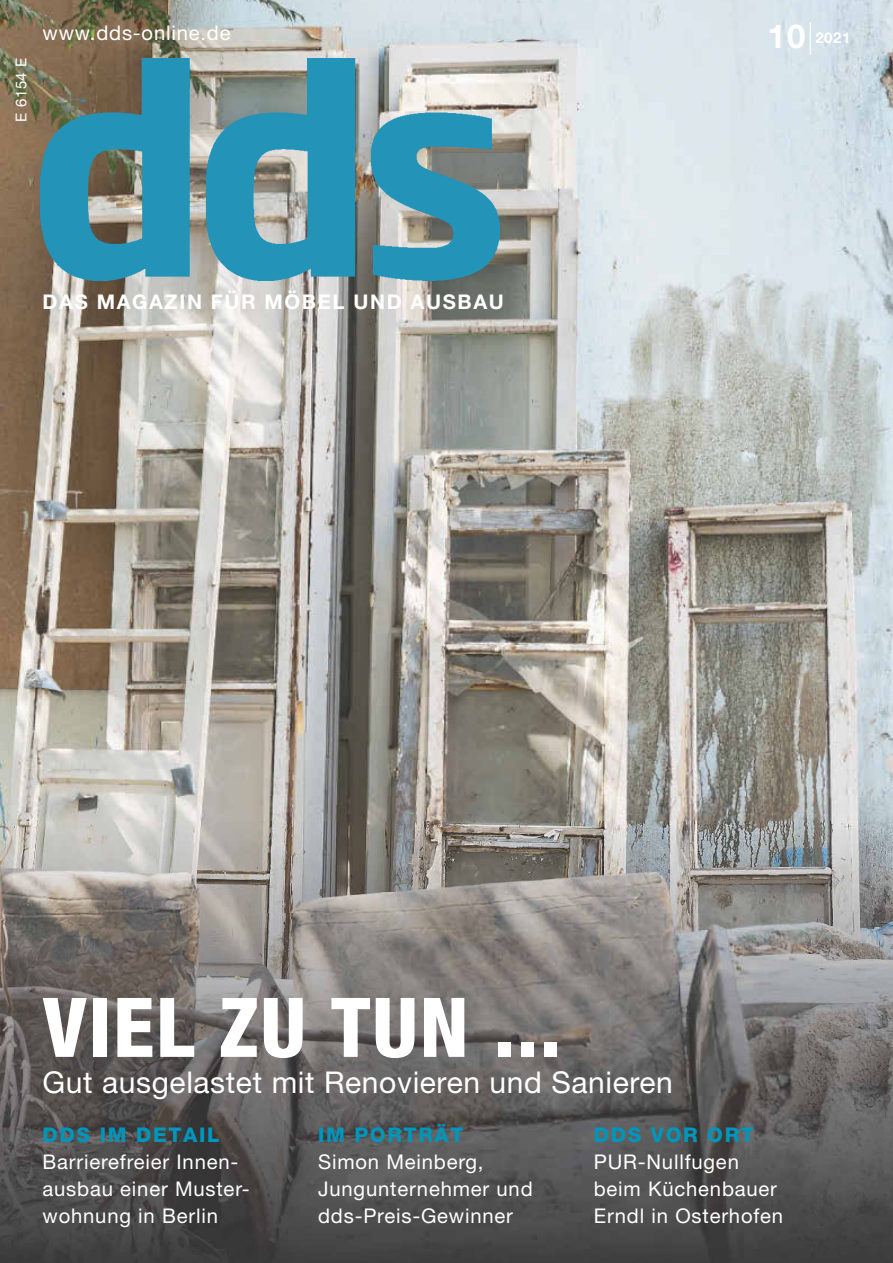
<style>
.page{position:relative;width:893px;height:1263px;background:#fff}
.page>*{position:absolute;margin:0;border:0;box-sizing:border-box;transform-origin:0 0}
.t1{font:800 condensed 82.5px "Helvetica Neue LT Std";letter-spacing:.02em;color:#fff}
.t2{font:30px "Helvetica Neue LT Std";letter-spacing:.02em;color:#fff}
.t3{font:20.25px/27px "Helvetica Neue LT Std";letter-spacing:.04em;color:#fff}
.t4{font:800 20.25px "Helvetica Neue LT Std";letter-spacing:.08em;color:#0095bb}
.t5{font:700 20.25px "Helvetica Neue LT Std";letter-spacing:.08em;color:#fff}
.t6{font:700 15px "Helvetica Neue LT Std";color:#fff}
.t7{font:15px "Helvetica Neue LT Std";color:#fff}
.s1{font-size:33px}
.s2{font-weight:100;font-size:33px}
</style>
<div class="page">
<img style="left:0;top:0;width:893px;height:1263px">
<img style="left:40px;top:59px;width:460px;height:221px">
<p class="t7" style="left:12px;top:122px;width:66px;rotate:-90deg">E 6154 E</p>
<p class="t3" style="left:43px;top:19px;width:190px">www.dds-online.de</p>
<p class="t5" style="left:43px;top:290px;width:463px">DAS MAGAZIN FÜR MÖBEL UND AUSBAU</p>
<p class="t6" style="left:767px;top:29px;width:85px"><span class="s1">10</span><span class="s2">|</span>2021</p>
<h1 class="t1" style="left:43px;top:976px;width:520px">VIEL ZU TUN ...</h1>
<h2 class="t2" style="left:43px;top:1064px;width:632px">Gut ausgelastet mit Renovieren und Sanieren</h2>
<p class="t4" style="left:43px;top:1123px;width:178px">DDS IM DETAIL</p>
<p class="t3" style="left:43px;top:1148px;width:209px">Barrierefreier Innen&shy;ausbau einer Muster&shy;wohnung in Berlin</p>
<p class="t4" style="left:318px;top:1123px;width:147px">IM PORTRÄT</p>
<p class="t3" style="left:318px;top:1148px;width:216px">Simon Meinberg,<br>Jungunternehmer und dds-Preis-Gewinner</p>
<p class="t4" style="left:594px;top:1123px;width:162px">DDS VOR ORT</p>
<p class="t3" style="left:594px;top:1148px;width:191px">PUR-Nullfugen beim Küchenbauer<br>Erndl in Osterhofen</p>
</div>
